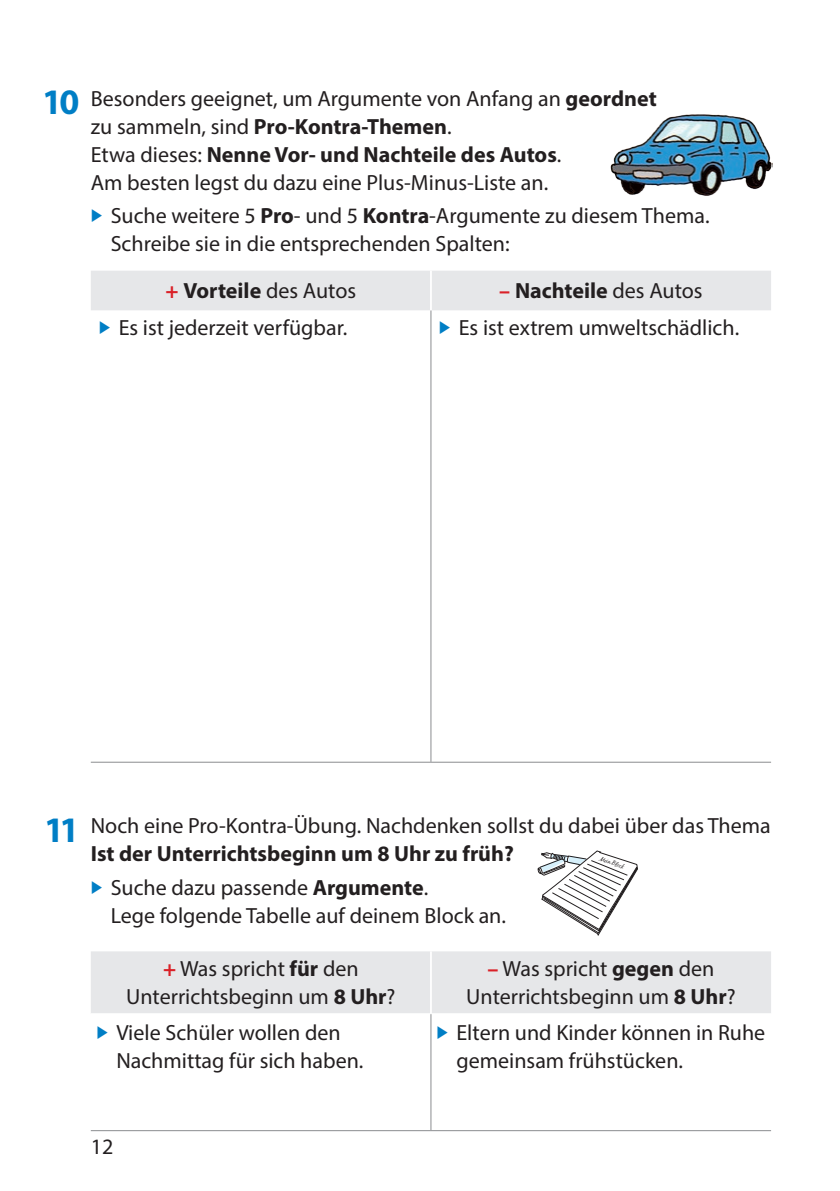
<style>
.page{position:relative;width:840px;height:1191px;background:#fff}
.page>*{position:absolute;margin:0;border:0;box-sizing:border-box;transform-origin:0 0}
.t1{font:700 36px "Myriad Pro";color:#007ec5}
.t2{font:22px/28px "Myriad Pro";color:#231f20}
.t3{font:700 22px "Myriad Pro";color:#231f20}
.t4{font:italic 6.2px "Black Jack";color:#231f20}
.s1{font-weight:700}
.s2{color:#da2128}
.s3{font-weight:400}
.s4{font-weight:700;color:#da2128}
</style>
<div class="page">
<div style="left:91px;top:271px;width:679px;height:39px;background:#e6e7e9"></div>
<hr style="left:430px;top:310px;width:1px;height:452px;background:#8a8c8f">
<hr style="left:91px;top:762px;width:339px;height:1px;background:#8a8c8f">
<hr style="left:430px;top:762px;width:340px;height:1px;background:#8a8c8f">
<hr style="left:430px;top:271px;width:1px;height:39px;background:#fff">
<div style="left:91px;top:951px;width:679px;height:62px;background:#e6e7e9"></div>
<hr style="left:430px;top:1014px;width:1px;height:116px;background:#8a8c8f">
<hr style="left:91px;top:1130px;width:339px;height:1px;background:#8a8c8f">
<hr style="left:430px;top:1130px;width:340px;height:1px;background:#8a8c8f">
<hr style="left:430px;top:951px;width:1px;height:62px;background:#fff">
<img style="left:610px;top:114px;width:161px;height:82px">
<svg style="left:537px;top:850px;width:100px;height:86px"></svg>
<p class="t1" style="left:42px;top:78px;width:39px">10</p>
<p class="t2" style="left:91px;top:84px;width:567px">Besonders geeignet, um Argumente von Anfang an <span class="s1">geordnet </span>zu sammeln, sind <span class="s1">Pro-Kontra-Themen</span>.<br>Etwa dieses: <span class="s1">Nenne Vor- und Nachteile des Autos</span>.<br>Am besten legst du dazu eine Plus-Minus-Liste an.</p>
<p class="t2" style="left:111px;top:201px;width:600px">Suche weitere 5 <span class="s1">Pro</span>- und 5 <span class="s1">Kontra</span>-Argumente zu diesem Thema.<br>Schreibe sie in die entsprechenden Spalten:</p>
<p class="t3" style="left:165px;top:276px;width:192px"><span class="s2">+</span> Vorteile <span class="s3">des Autos</span></p>
<p class="t3" style="left:499px;top:276px;width:205px"><span class="s2">–</span> Nachteile <span class="s3">des Autos</span></p>
<p class="t2" style="left:119px;top:313px;width:230px">Es ist jederzeit verfügbar.</p>
<p class="t2" style="left:458px;top:313px;width:282px">Es ist extrem umweltschädlich.</p>
<p class="t1" style="left:44px;top:806px;width:37px">11</p>
<p class="t2" style="left:91px;top:811px;width:681px">Noch eine Pro-Kontra-Übung. Nachdenken sollst du dabei über das Thema<br><span class="s1">Ist der Unterrichtsbeginn um 8 Uhr zu früh?</span></p>
<p class="t2" style="left:111px;top:873px;width:396px">Suche dazu passende <span class="s1">Argumente</span>.<br>Lege folgende Tabelle auf deinem Block an.</p>
<p class="t2" style="left:126px;top:954px;width:271px;text-align:center"><span class="s4">+</span> Was spricht <span class="s1">für</span> den<br>Unterrichtsbeginn um <span class="s1">8 Uhr</span>?</p>
<p class="t2" style="left:466px;top:954px;width:271px;text-align:center"><span class="s4">–</span> Was spricht <span class="s1">gegen</span> den<br>Unterrichtsbeginn um <span class="s1">8 Uhr</span>?</p>
<p class="t2" style="left:116px;top:1018px;width:248px">Viele Schüler wollen den<br>Nachmittag für sich haben.</p>
<p class="t2" style="left:456px;top:1018px;width:310px">Eltern und Kinder können in Ruhe gemeinsam frühstücken.</p>
<p class="t4" style="left:600px;top:854px;width:27px;rotate:20deg">Mein Block</p>
<p class="t2" style="left:91px;top:1132px;width:24px">12</p>
</div>
